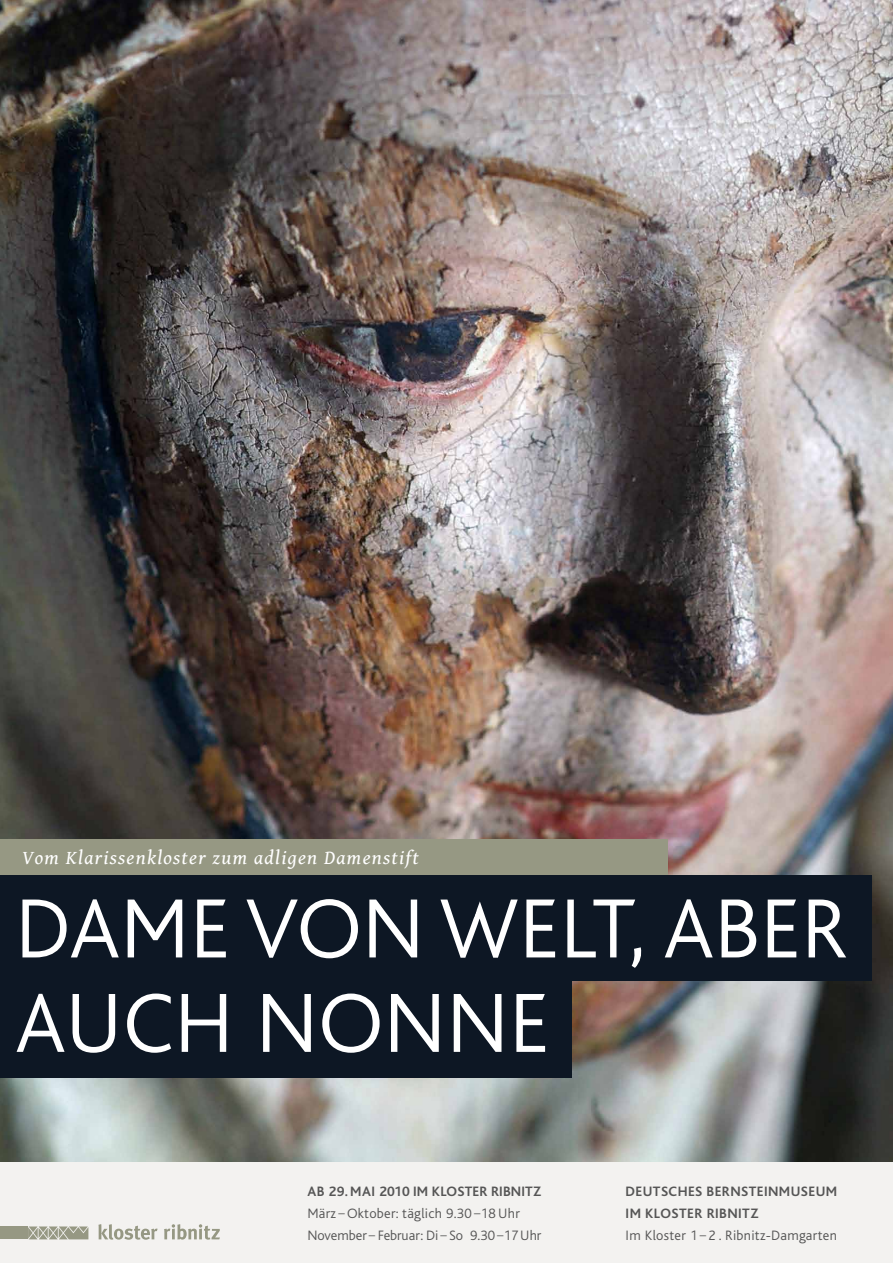
<style>
.page{position:relative;width:893px;height:1263px;background:#fff}
.page>*{position:absolute;margin:0;border:0;box-sizing:border-box;transform-origin:0 0}
.t1{font:300 87.82px/94.4px "Bliss";color:#fff}
.t2{font:italic 19.8px "Gentium Book Basic";letter-spacing:.065em;color:#fff}
.t3{font:300 14.25px/21.8px "Bliss";letter-spacing:.02em;color:#565656}
.t4{font:700 14.25px/21.8px "Bliss";letter-spacing:.03em;color:#565656}
.s1{font-weight:700}
.s2{font-size:12.75px}
.s3{font-weight:300}
.s4{font-weight:300;font-size:12.75px}
</style>
<div class="page">
<img style="left:0;top:0;width:893px;height:1162px">
<div style="left:0;top:1162px;width:893px;height:101px;background:#f3f2f0"></div>
<div style="left:0;top:875px;width:871px;height:105px;background:#0d1724"></div>
<div style="left:0;top:881px;width:571px;height:196px;background:#0d1724"></div>
<div style="left:0;top:839px;width:668px;height:36px;background:#969883"></div>
<svg style="left:98px;top:1224px;width:60px;height:16px"></svg>
<svg style="left:164px;top:1224px;width:56px;height:15px"></svg>
<div style="left:0;top:1226px;width:27px;height:13px;background:#969883"></div>
<svg style="left:28px;top:1226px;width:60px;height:13px"></svg>
<h2 class="t2" style="left:22px;top:843px;width:398px">Vom Klarissenkloster zum adligen Damenstift</h2>
<h1 class="t1" style="left:15px;top:883px;width:815px">Dam e von Welt, aber auch Nonn</h1>
<h1 class="t1" style="left:509px;top:977px;width:42px">e</h1>
<p class="t3" style="left:307px;top:1181px;width:235px"><span class="s1">AB 29. MAI 2010 IM KLOSTER RIBNITZ<br></span>März <span class="s2">–</span> Oktober: täglich 9.30 <span class="s2">–</span>18Uhr<br>November <span class="s2">–</span> Februar: Di <span class="s2">–</span> So 9.30 <span class="s2">–</span>17Uhr</p>
<p class="t4" style="left:626px;top:1181px;width:213px">DEUTSCHES BERNSTEINMUSEUM<br>IM KLOSTER RIBNITZ<br><span class="s3">Im Kloster 1</span> <span class="s4">–</span> <span class="s3">2 . Ribnitz-Damgarten</span></p>
</div>
